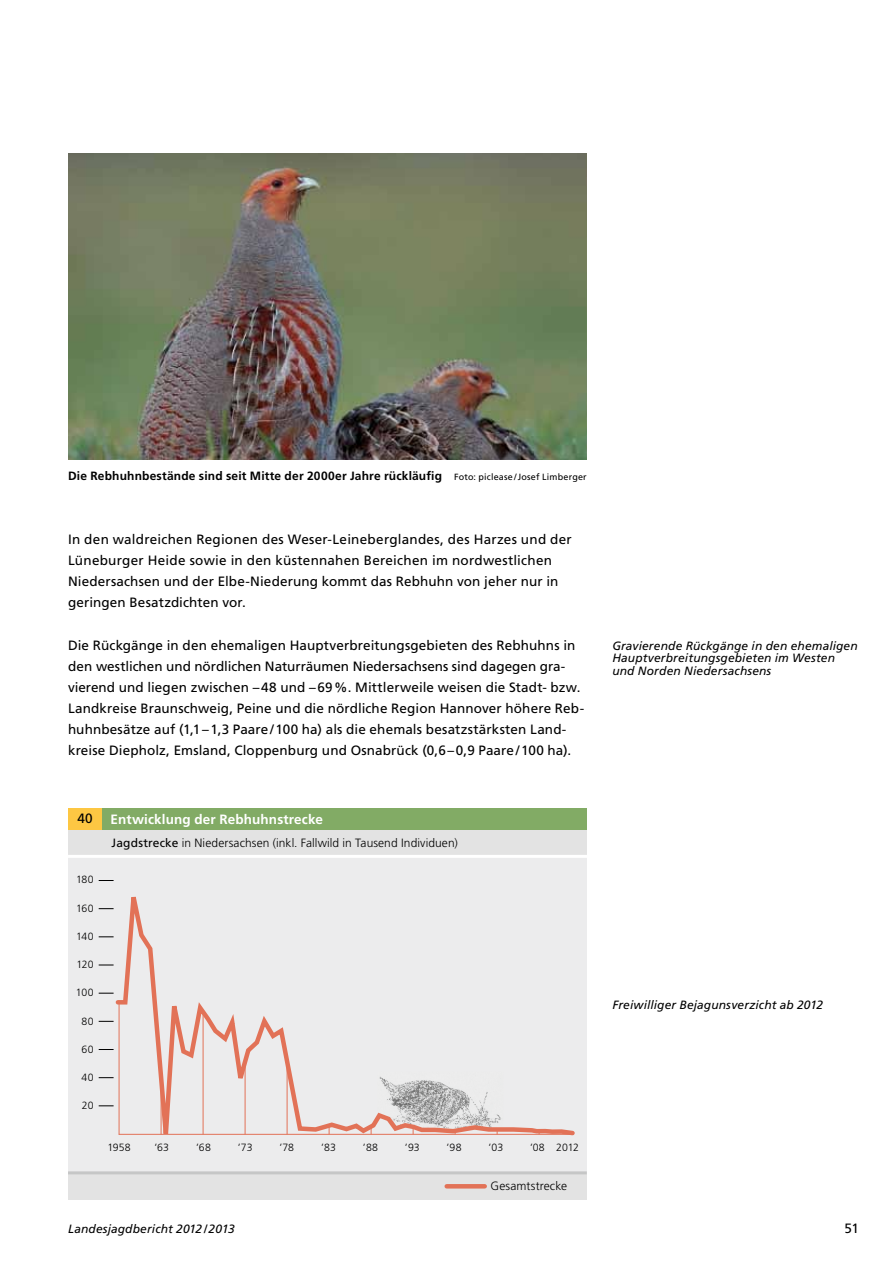
<style>
.page{position:relative;width:893px;height:1263px;background:#fff}
.page>*{position:absolute;margin:0;border:0;box-sizing:border-box;transform-origin:0 0}
.t1{font:13.5px/21.1px "Frutiger";letter-spacing:.01em;color:#000}
.t2{font:700 13.5px "Frutiger";letter-spacing:.01em;color:#fff}
.t3{font:italic 12px/12.8px "Frutiger";letter-spacing:.01em;color:#000}
.t4{font:700 12px "Frutiger";letter-spacing:.015em;color:#000}
.t5{font:300 12px "Frutiger";letter-spacing:.005em;color:#000}
.t6{font:300 10.5px "Frutiger";letter-spacing:.005em;color:#000}
.s1{font-weight:400;font-size:9px}
.s2{font-weight:400}
</style>
<div class="page">
<img style="left:68px;top:153px;width:519px;height:306px">
<div style="left:68px;top:808px;width:519px;height:392px;background:#e3e3e3"></div>
<div style="left:68px;top:856px;width:519px;height:318px;background:#ececed"></div>
<hr style="left:68px;top:855px;width:520px;height:3px;background:#fff">
<div style="left:68px;top:808px;width:34px;height:21px;background:#fdc743"></div>
<div style="left:102px;top:808px;width:485px;height:21px;background:#82ab65"></div>
<hr style="left:68px;top:1171px;width:519px;height:3px;background:#c5c6c6">
<svg style="left:99px;top:880px;width:14px;height:1px"></svg>
<svg style="left:99px;top:993px;width:14px;height:1px"></svg>
<svg style="left:99px;top:965px;width:14px;height:1px"></svg>
<svg style="left:99px;top:936px;width:14px;height:1px"></svg>
<svg style="left:99px;top:908px;width:14px;height:1px"></svg>
<svg style="left:99px;top:1021px;width:14px;height:1px"></svg>
<svg style="left:113px;top:880px;width:465px;height:309px"></svg>
<p class="t4" style="left:68px;top:469px;width:520px">Die Rebhuhnbestände sind seit Mitte der 2000er Jahre rückläufig <span class="s1">Foto: piclease/Josef Limberger</span></p>
<p class="t1" style="left:68px;top:528px;width:505px">In den waldreichen Regionen des Weser-Leineberglandes, des Harzes und der Lüneburger Heide sowie in den küstennahen Bereichen im nordwestlichen Niedersachsen und der Elbe-Niederung kommt das Rebhuhn von jeher nur in geringen Besatzdichten vor.</p>
<p class="t1" style="left:68px;top:634px;width:518px">Die Rückgänge in den ehemaligen Hauptverbreitungsgebieten des Rebhuhns in den westlichen und nördlichen Naturräumen Niedersachsens sind dagegen gra&shy;vierend und liegen zwischen –48 und –69%. Mittlerweile weisen die Stadt- bzw.<br>Landkreise Braunschweig, Peine und die nördliche Region Hannover höhere Reb&shy;huhnbesätze auf (1,1–1,3 Paare/100 ha) als die ehemals besatzstärksten Land&shy;kreise Diepholz, Emsland, Cloppenburg und Osnabrück (0,6–0,9 Paare/100 ha).</p>
<p class="t1" style="left:77px;top:807px;width:17px">40</p>
<p class="t2" style="left:111px;top:811px;width:214px">Entwicklung der Rebhuhnstrecke</p>
<p class="t6" style="left:76px;top:874px;width:19px">180</p>
<p class="t6" style="left:76px;top:902px;width:19px">160</p>
<p class="t6" style="left:76px;top:930px;width:19px">140</p>
<p class="t6" style="left:77px;top:958px;width:18px">120</p>
<p class="t6" style="left:76px;top:987px;width:19px">100</p>
<p class="t6" style="left:82px;top:1015px;width:14px">80</p>
<p class="t6" style="left:82px;top:1043px;width:13px">60</p>
<p class="t6" style="left:82px;top:1071px;width:14px">40</p>
<p class="t6" style="left:82px;top:1100px;width:13px">20</p>
<p class="t5" style="left:112px;top:836px;width:348px"><span class="s2">Jagdstrecke</span> in Niedersachsen (inkl. Fallwild in Tausend Individuen)</p>
<p class="t6" style="left:107px;top:1141px;width:25px">1958</p>
<p class="t6" style="left:154px;top:1141px;width:16px">’63</p>
<p class="t6" style="left:196px;top:1141px;width:16px">’68</p>
<p class="t6" style="left:238px;top:1141px;width:16px">’73</p>
<p class="t6" style="left:279px;top:1141px;width:16px">’78</p>
<p class="t6" style="left:321px;top:1141px;width:16px">’83</p>
<p class="t6" style="left:363px;top:1141px;width:17px">’88</p>
<p class="t6" style="left:405px;top:1141px;width:16px">’93</p>
<p class="t6" style="left:446px;top:1141px;width:17px">’98</p>
<p class="t6" style="left:488px;top:1141px;width:16px">’03</p>
<p class="t6" style="left:556px;top:1141px;width:24px">2012</p>
<p class="t6" style="left:530px;top:1141px;width:16px">’08</p>
<p class="t5" style="left:490px;top:1179px;width:78px">Gesamtstrecke</p>
<p class="t3" style="left:612px;top:639px;width:247px">Gravierende Rückgänge in den ehemaligen<br>Hauptverbreitungsgebieten im Westen und Norden Niedersachsens</p>
<p class="t3" style="left:612px;top:999px;width:212px">Freiwilliger Bejagunsverzicht ab 2012</p>
<p class="t3" style="left:68px;top:1222px;width:168px">Landesjagdbericht 2012/2013</p>
<p class="t1" style="left:845px;top:1218px;width:16px">51</p>
</div>
